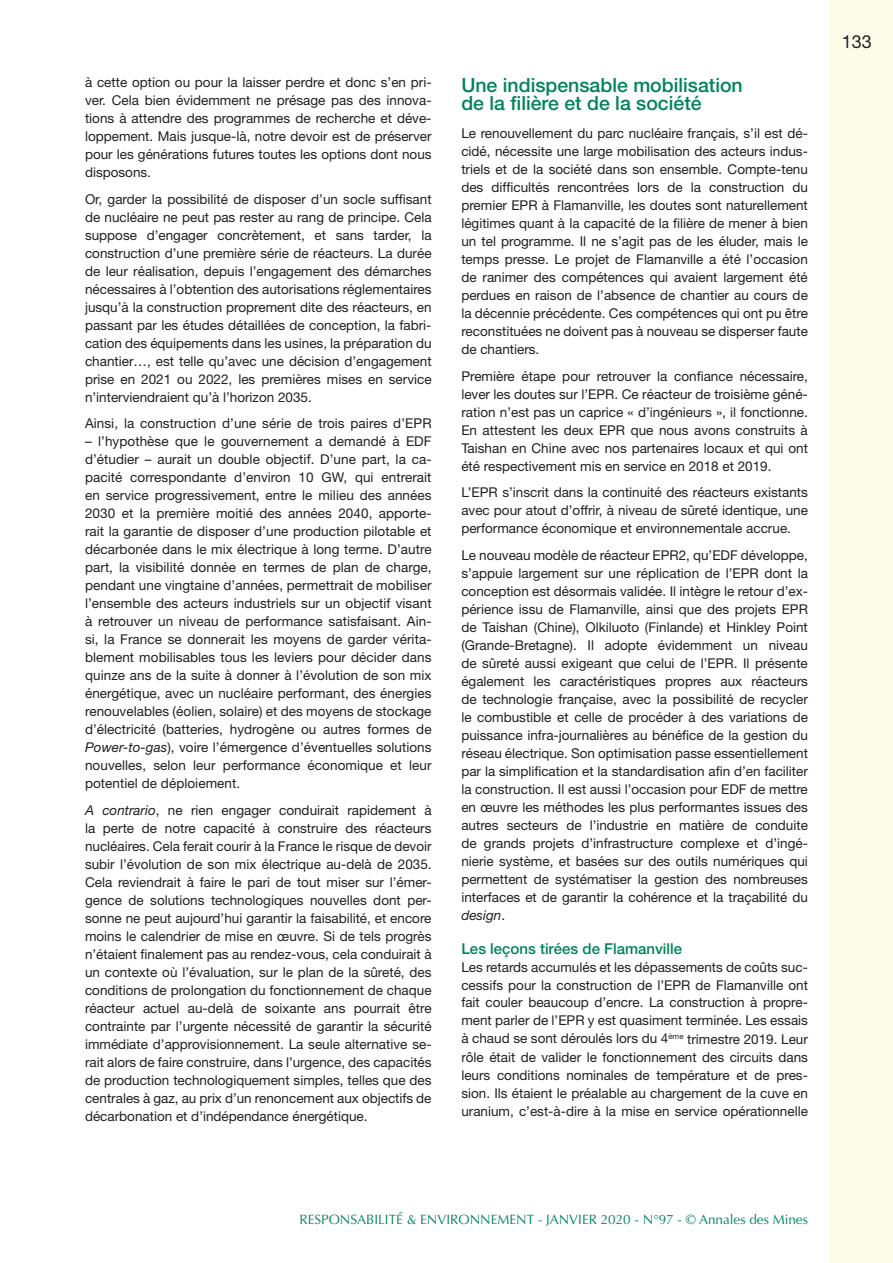
<style>
.page{position:relative;width:893px;height:1263px;background:#fff}
.page>*{position:absolute;margin:0;border:0;box-sizing:border-box;transform-origin:0 0}
.INTER_1{font:500 19.5px/18px "Helvetica Neue";color:#008457}
.t1{font:18px "Helvetica Neue";color:#231f20}
.inter2_vert{font:500 15px "Helvetica Neue";color:#008457}
.texte_courant{font:13.5px/18px "Helvetica Neue";color:#231f20;text-align:justify}
.t2{font:13.5px "Optima";color:#008457}
.s1{font-style:italic}
</style>
<div class="page">
<div style="left:829px;top:0;width:64px;height:1263px;background:#fdfce8"></div>
<p class="texte_courant" style="left:85px;top:73px;width:348px">à cette option ou pour la laisser perdre et donc s’en pri&shy;ver. Cela bien évidemment ne présage pas des innova&shy;tions à attendre des programmes de recherche et déve&shy;loppement. Mais jusque-là, notre devoir est de préserver pour les générations futures toutes les options dont nous disposons.</p>
<p class="texte_courant" style="left:85px;top:190px;width:348px">Or, garder la possibilité de disposer d’un socle suffisant de nucléaire ne peut pas rester au rang de principe. Cela suppose d’engager concrètement, et sans tarder, la construction d’une première série de réacteurs. La durée de leur réalisation, depuis l’engagement des démarches nécessaires à l’obtention des autorisations réglementaires jusqu’à la construction proprement dite des réacteurs, en passant par les études détaillées de conception, la fabri&shy;cation des équipements dans les usines, la préparation du chantier…, est telle qu’avec une décision d’engagement prise en 2021 ou 2022, les premières mises en service n’interviendraient qu’à l’horizon 2035.</p>
<p class="texte_courant" style="left:85px;top:414px;width:348px">Ainsi, la construction d’une série de trois paires d’EPR</p>
<p class="texte_courant" style="left:85px;top:432px;width:348px">– l’hypothèse que le gouvernement a demandé à EDF d’étudier – aurait un double objectif. D’une part, la ca&shy;pacité correspondante d’environ 10 GW, qui entrerait en service progressivement, entre le milieu des années 2030 et la première moitié des années 2040, apporte&shy;rait la garantie de disposer d’une production pilotable et décarbonée dans le mix électrique à long terme. D’autre part, la visibilité donnée en termes de plan de charge, pendant une vingtaine d’années, permettrait de mobiliser l’ensemble des acteurs industriels sur un objectif visant à retrouver un niveau de performance satisfaisant. Ain&shy;si, la France se donnerait les moyens de garder vérita&shy;blement mobilisables tous les leviers pour décider dans quinze ans de la suite à donner à l’évolution de son mix énergétique, avec un nucléaire performant, des énergies renouvelables (éolien, solaire) et des moyens de stockage d’électricité (batteries, hydrogène ou autres formes de <span class="s1">Power-to-gas</span>), voire l’émergence d’éventuelles solutions nouvelles, selon leur performance économique et leur potentiel de déploiement.</p>
<p class="texte_courant" style="left:85px;top:801px;width:348px"><span class="s1">A contrario</span>, ne rien engager conduirait rapidement à la perte de notre capacité à construire des réacteurs nucléaires. Cela ferait courir à la France le risque de devoir subir l’évolution de son mix électrique au-delà de 2035.<br>Cela reviendrait à faire le pari de tout miser sur l’émer&shy;gence de solutions technologiques nouvelles dont per&shy;sonne ne peut aujourd’hui garantir la faisabilité, et encore moins le calendrier de mise en œuvre. Si de tels progrès n’étaient finalement pas au rendez-vous, cela conduirait à un contexte où l’évaluation, sur le plan de la sûreté, des conditions de prolongation du fonctionnement de chaque réacteur actuel au-delà de soixante ans pourrait être contrainte par l’urgente nécessité de garantir la sécurité immédiate d’approvisionnement. La seule alternative se&shy;rait alors de faire construire, dans l’urgence, des capacités de production technologiquement simples, telles que des centrales à gaz, au prix d’un renoncement aux objectifs de décarbonation et d’indépendance énergétique.</p>
<p class="INTER_1" style="left:461px;top:76px;width:283px">Une indispensable mobilisation de la filière et de la société</p>
<p class="texte_courant" style="left:461px;top:124px;width:348px">Le renouvellement du parc nucléaire français, s’il est dé&shy;cidé, nécessite une large mobilisation des acteurs indus&shy;triels et de la société dans son ensemble. Compte-tenu des difficultés rencontrées lors de la construction du premier EPR à Flamanville, les doutes sont naturellement légitimes quant à la capacité de la filière de mener à bien un tel programme. Il ne s’agit pas de les éluder, mais le temps presse. Le projet de Flamanville a été l’occasion de ranimer des compétences qui avaient largement été perdues en raison de l’absence de chantier au cours de la décennie précédente. Ces compétences qui ont pu être reconstituées ne doivent pas à nouveau se disperser faute de chantiers.</p>
<p class="texte_courant" style="left:461px;top:367px;width:348px">Première étape pour retrouver la confiance nécessaire, lever les doutes sur l’EPR. Ce réacteur de troisième géné&shy;ration n’est pas un caprice « d’ingénieurs », il fonctionne.<br>En attestent les deux EPR que nous avons construits à Taishan en Chine avec nos partenaires locaux et qui ont été respectivement mis en service en 2018 et 2019.</p>
<p class="texte_courant" style="left:461px;top:483px;width:348px">L’EPR s’inscrit dans la continuité des réacteurs existants avec pour atout d’offrir, à niveau de sûreté identique, une performance économique et environnementale accrue.</p>
<p class="texte_courant" style="left:461px;top:546px;width:348px">Le nouveau modèle de réacteur EPR2, qu’EDF développe, s’appuie largement sur une réplication de l’EPR dont la conception est désormais validée. Il intègre le retour d’ex&shy;périence issu de Flamanville, ainsi que des projets EPR de Taishan (Chine), Olkiluoto (Finlande) et Hinkley Point (Grande-Bretagne). Il adopte évidemment un niveau de sûreté aussi exigeant que celui de l’EPR. Il présente également les caractéristiques propres aux réacteurs de technologie française, avec la possibilité de recycler le combustible et celle de procéder à des variations de puissance infra-journalières au bénéfice de la gestion du réseau électrique. Son optimisation passe essentiellement par la simplification et la standardisation afin d’en faciliter la construction. Il est aussi l’occasion pour EDF de mettre en œuvre les méthodes les plus performantes issues des autres secteurs de l’industrie en matière de conduite de grands projets d’infrastructure complexe et d’ingé&shy;nierie système, et basées sur des outils numériques qui permettent de systématiser la gestion des nombreuses interfaces et de garantir la cohérence et la traçabilité du <span class="s1">design</span>.</p>
<p class="inter2_vert" style="left:461px;top:939px;width:222px">Les leçons tirées de Flamanville</p>
<p class="texte_courant" style="left:461px;top:957px;width:348px">Les retards accumulés et les dépassements de coûts suc&shy;cessifs pour la construction de l’EPR de Flamanville ont fait couler beaucoup d’encre. La construction à propre&shy;ment parler de l’EPR y est quasiment terminée. Les essais à chaud se sont déroulés lors du 4<sup>ème</sup> trimestre 2019. Leur rôle était de valider le fonctionnement des circuits dans leurs conditions nominales de température et de pres&shy;sion. Ils étaient le préalable au chargement de la cuve en uranium, c’est-à-dire à la mise en service opérationnelle</p>
<p class="t1" style="left:842px;top:31px;width:32px">133</p>
<p class="t2" style="left:299px;top:1212px;width:510px">RESPONSABILITÉ &amp; ENVIRONNEMENT - JANVIER 2020 - N°97 - © Annales des Mines</p>
</div>
